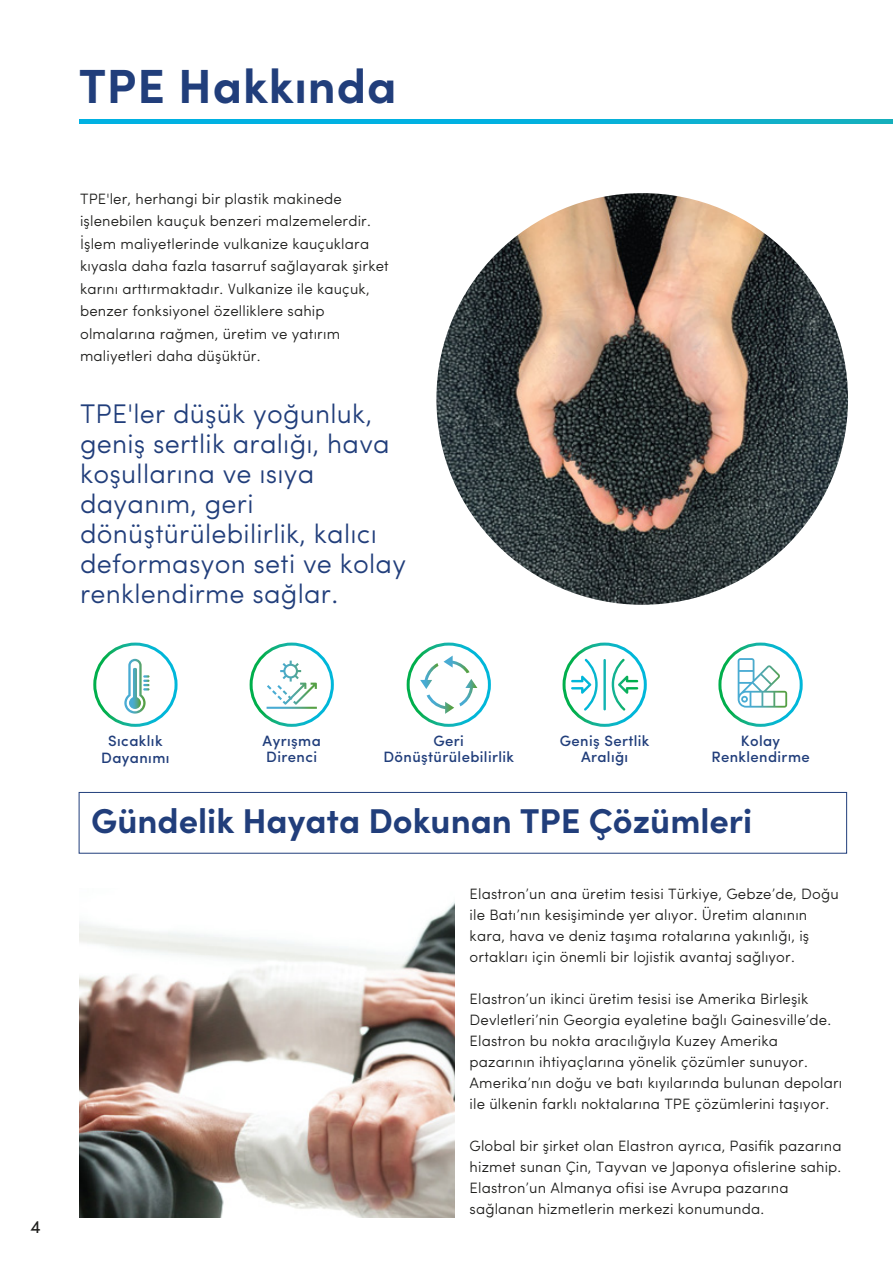
<style>
.page{position:relative;width:893px;height:1263px;background:#fff}
.page>*{position:absolute;margin:0;border:0;box-sizing:border-box;transform-origin:0 0}
.t1{font:700 48px "Sofia Pro";letter-spacing:.02em;color:#213e7b}
.t2{font:700 34.5px "Sofia Pro";color:#213e7b}
.t3{font:300 27px/30px "Sofia Pro";letter-spacing:.01em;color:#213e7b}
.t4{font:18px "Sofia Pro";color:#1d1d1b}
.t5{font:300 15px/21px "Sofia Pro";letter-spacing:.01em;color:#1d1d1b}
.t6{font:500 15px/16.5px "Sofia Pro";letter-spacing:.025em;color:#213e7b;text-align:center}
</style>
<div class="page">
<svg style="left:79px;top:119px;width:814px;height:4px"></svg>
<img style="left:436px;top:193px;width:412px;height:412px;border-radius:206px">
<img style="left:79px;top:902px;width:375px;height:315px">
<div style="left:79px;top:792px;width:768px;height:61px;border:1px solid #213e7b"></div>
<div style="left:93px;top:643px;width:85px;height:84px;border:3px solid #fff;border-radius:50%"></div>
<div style="left:718px;top:643px;width:85px;height:84px;border:3px solid #fff;border-radius:50%"></div>
<svg style="left:571px;top:659px;width:67px;height:52px"></svg>
<div style="left:562px;top:643px;width:85px;height:84px;border:3px solid #fff;border-radius:50%"></div>
<svg style="left:267px;top:661px;width:50px;height:48px"></svg>
<div style="left:250px;top:643px;width:84px;height:84px;border:3px solid #fff;border-radius:50%"></div>
<svg style="left:738px;top:658px;width:49px;height:50px"></svg>
<div style="left:407px;top:643px;width:84px;height:84px;border:3px solid #fff;border-radius:50%"></div>
<svg style="left:420px;top:655px;width:57px;height:59px"></svg>
<svg style="left:124px;top:659px;width:25px;height:55px"></svg>
<h1 class="t1" style="left:79px;top:49px;width:319px">TPE Hakkında</h1>
<p class="t5" style="left:80px;top:186px;width:310px;line-height:22.5px">TPE'ler, herhangi bir plastik makinede işlenebilen kauçuk benzeri malzemelerdir.<br>İşlem maliyetlerinde vulkanize kauçuklara kıyasla daha fazla tasarruf sağlayarak şirket karını arttırmaktadır. Vulkanize ile kauçuk, benzer fonksiyonel özelliklere sahip olmalarına rağmen, üretim ve yatırım maliyetleri daha düşüktür.</p>
<h3 class="t3" style="left:80px;top:397px;width:327px">TPE'ler düşük yoğunluk, geniş sertlik aralığı, hava koşullarına ve ısıya dayanım, geri dönüştürülebilirlik, kalıcı deformasyon seti ve kolay renklendirme sağlar.</h3>
<p class="t4" style="left:30px;top:1213px;width:12px">4</p>
<p class="t6" style="left:101px;top:731px;width:70px">Sıcaklık<br>Dayanımı</p>
<p class="t6" style="left:560px;top:731px;width:91px">Geniş Sertlik<br>Aralığı</p>
<p class="t6" style="left:263px;top:731px;width:60px;text-align:left">Ayrışma<br>Direnci</p>
<p class="t6" style="left:711px;top:731px;width:100px">Kolay<br>Renklendirme</p>
<p class="t6" style="left:383px;top:731px;width:132px">Geri<br>Dönüştürülebilirlik</p>
<h2 class="t2" style="left:91px;top:794px;width:662px">Gündelik Hayata Dokunan TPE Çözümleri</h2>
<p class="t5" style="left:470px;top:882px;width:371px">Elastron’un ana üretim tesisi Türkiye, Gebze’de, Doğu ile Batı’nın kesişiminde yer alıyor. Üretim alanının kara, hava ve deniz taşıma rotalarına yakınlığı, iş ortakları için önemli bir lojistik avantaj sağlıyor.</p>
<p class="t5" style="left:470px;top:987px;width:374px">Elastron’un ikinci üretim tesisi ise Amerika Birleşik Devletleri’nin Georgia eyaletine bağlı Gainesville’de.<br>Elastron bu nokta aracılığıyla Kuzey Amerika pazarının ihtiyaçlarına yönelik çözümler sunuyor.<br>Amerika’nın doğu ve batı kıyılarında bulunan depoları ile ülkenin farklı noktalarına TPE çözümlerini taşıyor.</p>
<p class="t5" style="left:470px;top:1134px;width:373px">Global bir şirket olan Elastron ayrıca, Pasifik pazarına hizmet sunan Çin, Tayvan ve Japonya ofislerine sahip.<br>Elastron’un Almanya ofisi ise Avrupa pazarına sağlanan hizmetlerin merkezi konumunda.</p>
</div>
